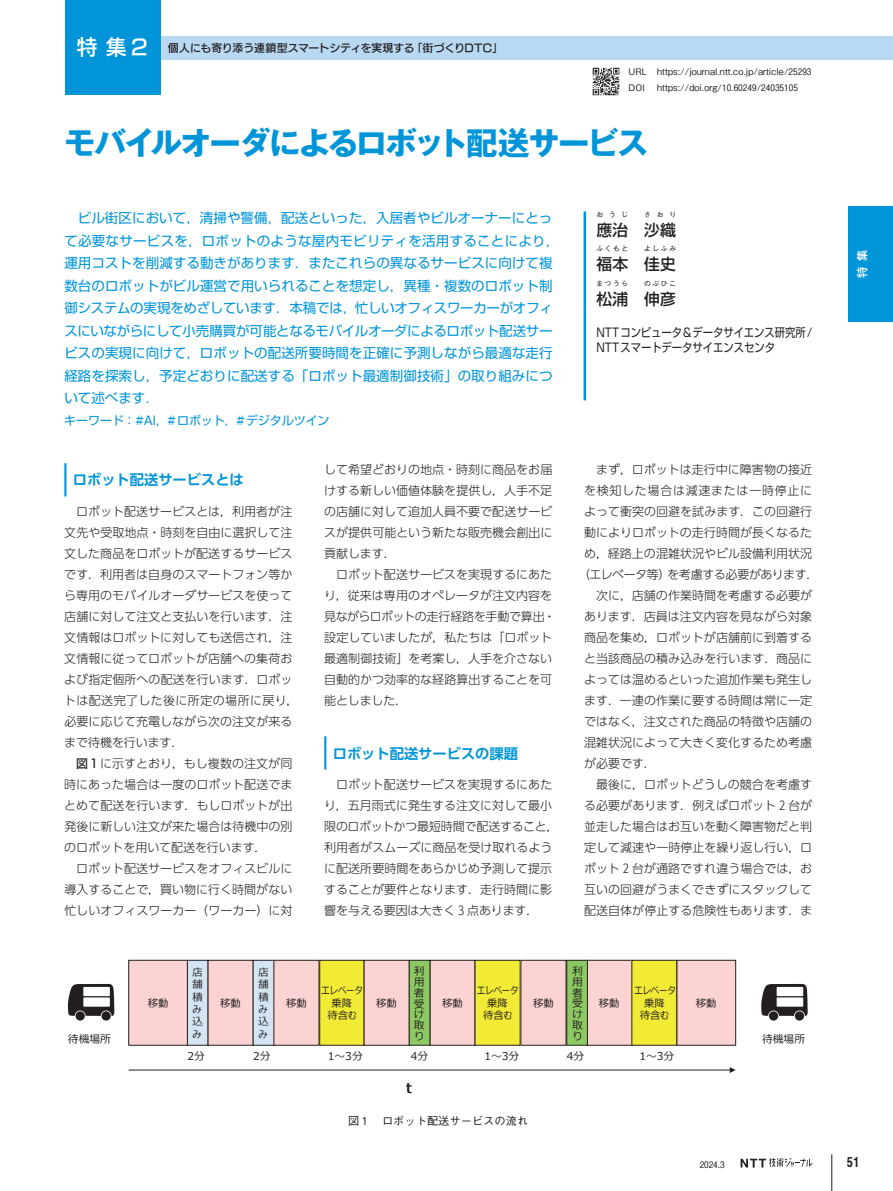
<style>
.page{position:relative;width:893px;height:1191px;background:#fff}
.page>*{position:absolute;margin:0;border:0;box-sizing:border-box;transform-origin:0 0}
.t1{font:700 31.5px "Gothic MB101 Pr 6";letter-spacing:-.06em;color:#0095d9}
.t2{font:500 15.75px "Shin Go Pr 6";letter-spacing:.01em;color:#231f20}
.t3{font:700 14.25px "UD Shin Go Pr 6 De";color:#0095d9}
.t4{font:700 13.8px "Meiryo UI";color:#231f20}
.t5{font:13.5px/22.5px "Shin Go Pr 6";letter-spacing:.005em;color:#0095d9}
.t6{font:13.5px "Midashi Go Pro MB31";color:#231f20}
.t7{font:300 12px/21px "UD Shin Go Pr 6";color:#231f20}
.t8{font:12px/15.8px "Shin Go Pr 6";color:#231f20;scale:.86 1}
.t9{font:12px "Shin Go Pr 6";letter-spacing:-.01em;color:#0095d9}
.t10{font:300 12px "UD Shin Go Pr 6";letter-spacing:-.045em;color:#231f20}
.t11{font:300 12px "UD Shin Go Pr 6";letter-spacing:.06em;color:#231f20}
.t12{font:500 11.25px "Gothic BBB Pr 5";color:#231f20}
.t13{font:11.25px "New Rodin Pro DB";color:#fff}
.t14{font:10.8px "New Rodin Pro DB";letter-spacing:-.005em;color:#231f20}
.t15{font:10.8px "Meiryo UI";color:#231f20}
.t16{font:10.8px/10.8px "Meiryo";color:#231f20;text-align:justify}
.t17{font:10.35px/12.3px "Meiryo UI";color:#231f20;text-align:center}
.t18{font:10.35px "Meiryo";color:#231f20;scale:.8 1}
.t19{font:500 9px/16.5px "Gothic BBB Pro";letter-spacing:.01em;color:#231f20}
.t20{font:300 6.75px "Gothic MB101 Pr 6";letter-spacing:.24em;color:#231f20}
.s1{font-size:21px;color:#fff}
.s2{font-family:"Shin Go Pr 6";font-weight:500}
</style>
<div class="page">
<hr style="left:584px;top:211px;width:2px;height:96px;background:#0095d9">
<hr style="left:584px;top:307px;width:2px;height:93px;background:#0095d9">
<hr style="left:64px;top:463px;width:2px;height:33px;background:#0095d9">
<hr style="left:324px;top:736px;width:2px;height:33px;background:#0095d9">
<img style="left:592px;top:67px;width:28px;height:29px">
<div style="left:129px;top:960px;width:58px;height:85px;background:#fbd3d2"></div>
<div style="left:128px;top:960px;width:60px;height:85px;border:1px solid #231f20"></div>
<div style="left:187px;top:960px;width:21px;height:85px;background:#d3e5f3"></div>
<div style="left:187px;top:960px;width:21px;height:85px;border:1px solid #231f20"></div>
<div style="left:208px;top:960px;width:45px;height:85px;background:#fbd3d2"></div>
<div style="left:253px;top:960px;width:21px;height:85px;background:#d3e5f3"></div>
<div style="left:274px;top:960px;width:45px;height:85px;background:#fbd3d2"></div>
<div style="left:320px;top:960px;width:44px;height:85px;background:#f1eb36"></div>
<div style="left:319px;top:960px;width:45px;height:85px;border:1px solid #231f20"></div>
<div style="left:364px;top:960px;width:45px;height:85px;background:#fbd3d2"></div>
<div style="left:430px;top:960px;width:45px;height:85px;background:#fbd3d2"></div>
<div style="left:430px;top:960px;width:45px;height:85px;border:1px solid #231f20"></div>
<div style="left:409px;top:960px;width:21px;height:85px;background:#8dc962"></div>
<div style="left:409px;top:960px;width:21px;height:85px;border:1px solid #231f20"></div>
<div style="left:521px;top:960px;width:45px;height:85px;background:#fbd3d2"></div>
<div style="left:587px;top:960px;width:45px;height:85px;background:#fbd3d2"></div>
<div style="left:632px;top:960px;width:45px;height:85px;background:#f1eb36"></div>
<div style="left:677px;top:960px;width:59px;height:85px;background:#fbd3d2"></div>
<div style="left:676px;top:960px;width:60px;height:85px;border:1px solid #231f20"></div>
<div style="left:475px;top:960px;width:45px;height:85px;background:#f1eb36"></div>
<div style="left:567px;top:960px;width:20px;height:85px;background:#8dc962"></div>
<div style="left:566px;top:960px;width:22px;height:85px;border:1px solid #231f20"></div>
<hr style="left:129px;top:1069px;width:602px;height:1px;background:#231f20">
<svg style="left:730px;top:1067px;width:6px;height:6px"></svg>
<svg style="left:68px;top:984px;width:47px;height:36px"></svg>
<svg style="left:761px;top:984px;width:47px;height:36px"></svg>
<div style="left:66px;top:36px;width:827px;height:24px;background:#b9d9f2"></div>
<div style="left:66px;top:0;width:95px;height:95px;background:#0095d9"></div>
<svg style="left:741px;top:1158px;width:72px;height:9px"></svg>
<hr style="left:831px;top:1154px;width:1px;height:37px;background:#231f20">
<div style="left:848px;top:206px;width:45px;height:116px;background:#0095d9"></div>
<p class="t14" style="left:76px;top:39px;width:428px"><span class="s1">特集 2</span> 個人にも寄り添う連鎖型スマートシティを実現する「街づくりDTC」</p>
<p class="t19" style="left:629px;top:62px;width:184px">URL https://journal.ntt.co.jp/article/25293<br>DOI</p>
<p class="t19" style="left:657px;top:78px;width:142px">https://doi.org/10.60249/24035105</p>
<h1 class="t1" style="left:64px;top:117px;width:586px">モバイルオーダによるロボット配送サービス</h1>
<p class="t5" style="left:64px;top:206px;width:496px;text-indent:14px">ビル街区において，清掃や警備，配送といった，入居者やビルオーナーにとって必要なサービスを，ロボットのような屋内モビリティを活用することにより，運用コストを削減する動きがあります．またこれらの異なるサービスに向けて複数台のロボットがビル運営で用いられることを想定し，異種・複数のロボット制御システムの実現をめざしています．本稿では，忙しいオフィスワーカーがオフィスにいながらにして小売購買が可能となるモバイルオーダによるロボット配送サービスの実現に向けて，ロボットの配送所要時間を正確に予測しながら最適な走行経路を探索し，予定どおりに配送する「ロボット最適制御技術」の取り組みについて述べます．</p>
<p class="t9" style="left:64px;top:410px;width:267px">キーワード：#AI，#ロボット，#デジタルツイン</p>
<p class="t3" style="left:73px;top:468px;width:172px">ロボット配送サービスとは</p>
<p class="t7" style="left:64px;top:500px;width:236px;text-indent:12px">ロボット配送サービスとは，利用者が注文先や受取地点・時刻を自由に選択して注文した商品をロボットが配送するサービスです．利用者は自身のスマートフォン等から専用のモバイルオーダサービスを使って店舗に対して注文と支払いを行います．注文情報はロボットに対しても送信され，注文情報に従ってロボットが店舗への集荷および指定個所への配送を行います．ロボットは配送完了した後に所定の場所に戻り，必要に応じて充電しながら次の注文が来るまで待機を行います．</p>
<p class="t7" style="left:64px;top:752px;width:230px;text-align:justify;text-indent:12px"><span class="s2">図 1</span> に示すとおり，もし複数の注文が同時にあった場合は一度のロボット配送でまとめて配送を行います．もしロボットが出発後に新しい注文が来た場合は待機中の別のロボットを用いて配送を行います．</p>
<p class="t7" style="left:64px;top:857px;width:230px;text-align:justify;text-indent:12px">ロボット配送サービスをオフィスビルに導入することで，買い物に行く時間がない忙しいオフィスワーカー（ワーカー）に対</p>
<p class="t7" style="left:324px;top:458px;width:230px;text-align:justify">して希望どおりの地点・時刻に商品をお届けする新しい価値体験を提供し，人手不足の店舗に対して追加人員不要で配送サービスが提供可能という新たな販売機会創出に貢献します．</p>
<p class="t7" style="left:324px;top:563px;width:233px;text-indent:12px">ロボット配送サービスを実現するにあたり，従来は専用のオペレータが注文内容を見ながらロボットの走行経路を手動で算出・設定していましたが，私たちは「ロボット最適制御技術」を考案し，人手を介さない自動的かつ効率的な経路算出することを可能としました．</p>
<p class="t3" style="left:333px;top:741px;width:187px">ロボット配送サービスの課題</p>
<p class="t7" style="left:324px;top:773px;width:236px;text-indent:12px">ロボット配送サービスを実現するにあたり，五月雨式に発生する注文に対して最小限のロボットかつ最短時間で配送すること，利用者がスムーズに商品を受け取れるように配送所要時間をあらかじめ予測して提示することが要件となります．走行時間に影響を与える要因は大きく 3 点あります．</p>
<p class="t20" style="left:596px;top:208px;width:33px">おうじ</p>
<p class="t20" style="left:644px;top:208px;width:33px">さおり</p>
<h2 class="t2" style="left:596px;top:251px;width:81px">福本 佳史</h2>
<h2 class="t2" style="left:596px;top:217px;width:81px">應治 沙織</h2>
<p class="t20" style="left:596px;top:243px;width:33px">ふくもと</p>
<p class="t20" style="left:644px;top:243px;width:33px">よしふみ</p>
<h2 class="t2" style="left:596px;top:286px;width:81px">松浦 伸彦</h2>
<p class="t20" style="left:596px;top:277px;width:33px">まつうら</p>
<p class="t20" style="left:644px;top:277px;width:33px">のぶひこ</p>
<p class="t8" style="left:596px;top:323px;width:252px">NTTコンピュータ＆データサイエンス研究所/<br>NTTスマートデータサイエンスセンタ</p>
<p class="t7" style="left:596px;top:458px;width:218px">まず，ロボットは走行中に障害物の接近</p>
<p class="t11" style="left:584px;top:481px;width:230px">を検知した場合は減速または一時停止に</p>
<p class="t7" style="left:584px;top:500px;width:230px">よって衝突の回避を試みます．この回避行</p>
<p class="t7" style="left:584px;top:521px;width:230px">動によりロボットの走行時間が長くなるた</p>
<p class="t7" style="left:584px;top:542px;width:230px">め，経路上の混雑状況やビル設備利用状況</p>
<p class="t10" style="left:578px;top:565px;width:242px">（エレベータ等）を考慮する必要があります．</p>
<p class="t7" style="left:596px;top:584px;width:218px">次に，店舗の作業時間を考慮する必要が</p>
<p class="t7" style="left:584px;top:605px;width:230px">あります．店員は注文内容を見ながら対象</p>
<p class="t7" style="left:584px;top:626px;width:230px">商品を集め，ロボットが店舗前に到着する</p>
<p class="t7" style="left:584px;top:647px;width:230px">と当該商品の積み込みを行います．商品に</p>
<p class="t7" style="left:584px;top:668px;width:230px">よっては温めるといった追加作業も発生し</p>
<p class="t7" style="left:584px;top:689px;width:230px">ます．一連の作業に要する時間は常に一定</p>
<p class="t7" style="left:584px;top:710px;width:230px">ではなく，注文された商品の特徴や店舗の</p>
<p class="t7" style="left:584px;top:731px;width:230px">混雑状況によって大きく変化するため考慮</p>
<p class="t7" style="left:584px;top:752px;width:73px">が必要です．</p>
<p class="t7" style="left:596px;top:773px;width:218px">最後に，ロボットどうしの競合を考慮す</p>
<p class="t7" style="left:584px;top:794px;width:230px">る必要があります．例えばロボット 2 台が</p>
<p class="t7" style="left:584px;top:815px;width:230px">並走した場合はお互いを動く障害物だと判</p>
<p class="t7" style="left:584px;top:836px;width:230px">定して減速や一時停止を繰り返し行い，ロ</p>
<p class="t7" style="left:584px;top:857px;width:230px">ボット 2 台が通路ですれ違う場合では，お</p>
<p class="t7" style="left:584px;top:878px;width:230px">互いの回避がうまくできずにスタックして</p>
<p class="t7" style="left:584px;top:899px;width:230px">配送自体が停止する危険性もあります．ま</p>
<p class="t16" style="left:414px;top:966px;width:12px">利用者受け取り</p>
<p class="t16" style="left:572px;top:966px;width:12px">利用者受け取り</p>
<p class="t17" style="left:193px;top:966px;width:12px;text-align:justify">店舗積み込み</p>
<p class="t17" style="left:258px;top:966px;width:12px;text-align:justify">店舗積み込み</p>
<p class="t18" style="left:322px;top:983px;width:53px">エレベータ</p>
<p class="t17" style="left:327px;top:997px;width:31px">乗降待含む</p>
<p class="t17" style="left:376px;top:997px;width:22px">移動</p>
<p class="t17" style="left:442px;top:997px;width:22px">移動</p>
<p class="t17" style="left:533px;top:997px;width:22px">移動</p>
<p class="t17" style="left:599px;top:997px;width:22px">移動</p>
<p class="t18" style="left:477px;top:983px;width:53px">エレベータ</p>
<p class="t17" style="left:483px;top:997px;width:31px">乗降待含む</p>
<p class="t18" style="left:634px;top:983px;width:53px">エレベータ</p>
<p class="t17" style="left:640px;top:997px;width:31px">乗降待含む</p>
<p class="t17" style="left:696px;top:997px;width:22px">移動</p>
<p class="t17" style="left:148px;top:997px;width:22px">移動</p>
<p class="t17" style="left:220px;top:997px;width:22px">移動</p>
<p class="t17" style="left:286px;top:997px;width:22px">移動</p>
<p class="t15" style="left:68px;top:1032px;width:45px">待機場所</p>
<p class="t15" style="left:762px;top:1032px;width:45px">待機場所</p>
<p class="t4" style="left:402px;top:1078px;width:15px">ｔ</p>
<p class="t15" style="left:187px;top:1048px;width:19px">2分</p>
<p class="t15" style="left:253px;top:1048px;width:19px">2分</p>
<p class="t15" style="left:328px;top:1048px;width:36px">1～3分</p>
<p class="t15" style="left:411px;top:1048px;width:19px">4分</p>
<p class="t15" style="left:484px;top:1048px;width:36px">1～3分</p>
<p class="t15" style="left:567px;top:1048px;width:19px">4分</p>
<p class="t15" style="left:639px;top:1048px;width:36px">1～3分</p>
<p class="t12" style="left:348px;top:1112px;width:181px">図 1 　ロボット配送サービスの流れ</p>
<p class="t13" style="left:852px;top:278px;width:30px;rotate:-90deg">特集</p>
<p class="t19" style="left:700px;top:1154px;width:26px">2024.3</p>
<p class="t6" style="left:846px;top:1151px;width:15px">51</p>
</div>
